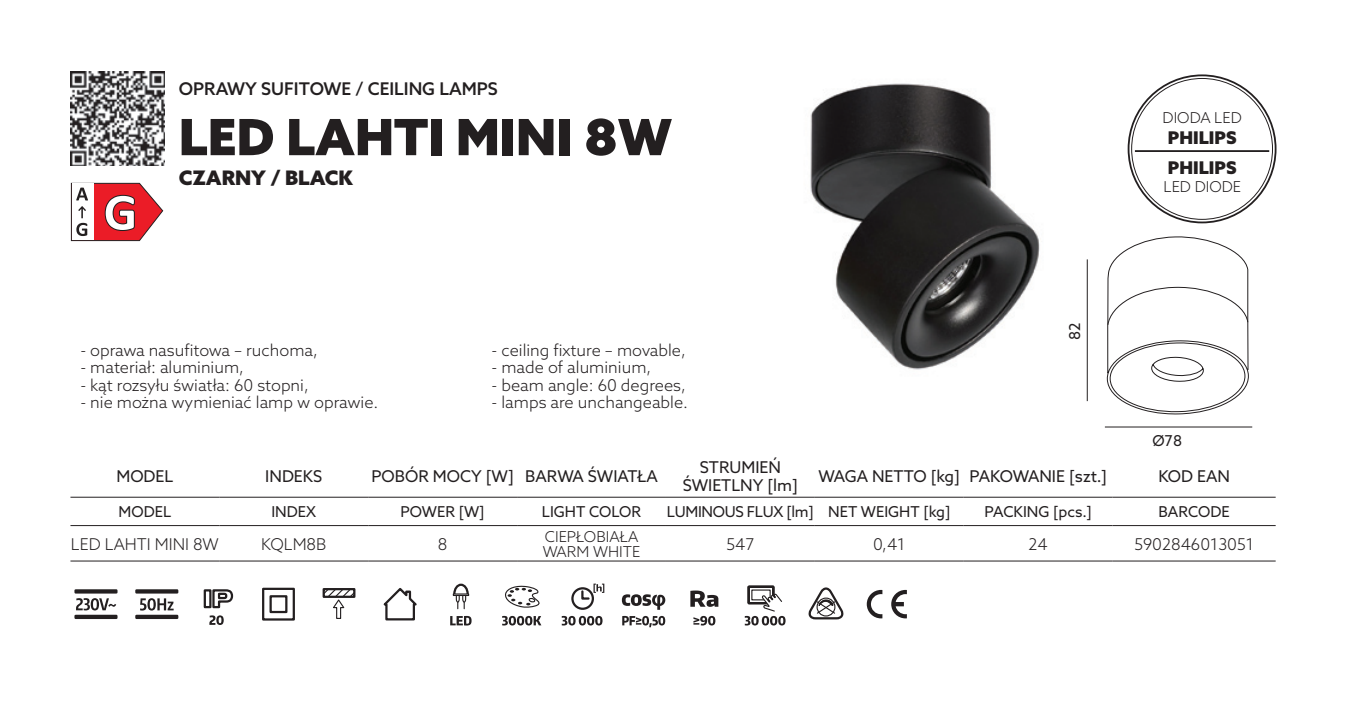
<style>
.page{position:relative;width:1347px;height:702px;background:#fff}
.page>*{position:absolute;margin:0;border:0;box-sizing:border-box;transform-origin:0 0}
.t1{font:700 52.25px "Calibri";color:#fff}
.t2{font:900 50px "Azo Sans";color:#231f20}
.t3{font:900 20px "Azo Sans";color:#231f20}
.t4{font:500 17.5px "Azo Sans";color:#231f20}
.t5{font:900 17.5px "Azo Sans";color:#231f20}
.CECHY{font:300 16.25px "Azo Sans";color:#231f20}
.Styl_akapitowy_6_5_r{font:16.25px/17.5px "Azo Sans";color:#231f20;text-align:center}
.Styl_akapitowy_6_5{font:300 16.25px "Azo Sans";color:#231f20}
.Styl_akapitowy_6_reg{font:15px "Azo Sans";color:#231f20}
.Styl_akapitowy_6_5-2{font:300 15px "Azo Sans";color:#231f20}
.Styl_akapitowy_6_reg-2{font:15px "Azo Sans";letter-spacing:-.02em;color:#231f20}
</style>
<div class="page">
<img style="left:810px;top:83px;width:230px;height:287px">
<img style="left:71px;top:72px;width:94px;height:93px">
<svg style="left:70px;top:497px;width:1205px;height:30px"></svg>
<hr style="left:70px;top:496px;width:149px;height:1px;background:#231f20">
<hr style="left:219px;top:496px;width:149px;height:1px;background:#231f20">
<hr style="left:368px;top:496px;width:149px;height:1px;background:#231f20">
<hr style="left:517px;top:496px;width:149px;height:1px;background:#231f20">
<hr style="left:666px;top:496px;width:149px;height:1px;background:#231f20">
<hr style="left:815px;top:496px;width:148px;height:1px;background:#231f20">
<hr style="left:963px;top:496px;width:149px;height:1px;background:#231f20">
<hr style="left:1112px;top:496px;width:163px;height:1px;background:#231f20">
<hr style="left:70px;top:525px;width:149px;height:1px;background:#231f20">
<hr style="left:219px;top:525px;width:149px;height:1px;background:#231f20">
<hr style="left:368px;top:525px;width:149px;height:1px;background:#231f20">
<hr style="left:517px;top:525px;width:149px;height:1px;background:#231f20">
<hr style="left:666px;top:525px;width:149px;height:1px;background:#231f20">
<hr style="left:815px;top:525px;width:148px;height:1px;background:#231f20">
<hr style="left:963px;top:525px;width:149px;height:1px;background:#231f20">
<hr style="left:1112px;top:525px;width:163px;height:1px;background:#231f20">
<hr style="left:70px;top:560px;width:149px;height:1px;background:#231f20">
<hr style="left:219px;top:560px;width:149px;height:1px;background:#231f20">
<hr style="left:368px;top:560px;width:149px;height:1px;background:#231f20">
<hr style="left:517px;top:560px;width:149px;height:1px;background:#231f20">
<hr style="left:666px;top:560px;width:149px;height:1px;background:#231f20">
<hr style="left:815px;top:560px;width:148px;height:1px;background:#231f20">
<hr style="left:963px;top:560px;width:149px;height:1px;background:#231f20">
<hr style="left:1112px;top:560px;width:163px;height:1px;background:#231f20">
<svg style="left:76px;top:598px;width:40px;height:12px"></svg>
<div style="left:74px;top:589px;width:43px;height:4px;border:2px solid #231f20"></div>
<div style="left:74px;top:614px;width:43px;height:5px;border:2px solid #231f20"></div>
<div style="left:135px;top:589px;width:43px;height:4px;border:2px solid #231f20"></div>
<div style="left:135px;top:614px;width:43px;height:5px;border:2px solid #231f20"></div>
<svg style="left:140px;top:598px;width:34px;height:12px"></svg>
<svg style="left:209px;top:615px;width:15px;height:10px"></svg>
<svg style="left:203px;top:589px;width:31px;height:20px"></svg>
<svg style="left:262px;top:587px;width:33px;height:34px"></svg>
<svg style="left:322px;top:588px;width:34px;height:31px"></svg>
<svg style="left:383px;top:588px;width:34px;height:33px"></svg>
<svg style="left:450px;top:616px;width:21px;height:9px"></svg>
<svg style="left:452px;top:583px;width:18px;height:25px"></svg>
<div style="left:453px;top:593px;width:16px;height:3px;border:1px solid #231f20"></div>
<svg style="left:502px;top:616px;width:39px;height:9px"></svg>
<svg style="left:505px;top:585px;width:35px;height:23px"></svg>
<svg style="left:562px;top:583px;width:42px;height:42px"></svg>
<svg style="left:622px;top:616px;width:43px;height:11px"></svg>
<svg style="left:622px;top:594px;width:43px;height:15px"></svg>
<svg style="left:693px;top:616px;width:22px;height:9px"></svg>
<svg style="left:690px;top:590px;width:28px;height:16px"></svg>
<svg style="left:744px;top:585px;width:41px;height:40px"></svg>
<svg style="left:808px;top:587px;width:36px;height:33px"></svg>
<svg style="left:866px;top:590px;width:16px;height:28px"></svg>
<svg style="left:891px;top:590px;width:16px;height:28px"></svg>
<hr style="left:1086px;top:259px;width:1px;height:142px;background:#231f20">
<svg style="left:1106px;top:236px;width:143px;height:179px"></svg>
<hr style="left:1104px;top:426px;width:148px;height:1px;background:#231f20">
<hr style="left:1134px;top:150px;width:135px;height:2px;background:#231f20">
<svg style="left:71px;top:183px;width:92px;height:58px"></svg>
<p class="t1" style="left:104px;top:175px;width:35px">G</p>
<p class="t4" style="left:179px;top:77px;width:320px">OPRAWY SUFITOWE / CEILING LAMPS</p>
<p class="t2" style="left:179px;top:104px;width:495px">LED LAHTI MINI 8W</p>
<p class="t3" style="left:179px;top:165px;width:175px">CZARNY / BLACK</p>
<p class="CECHY" style="left:80px;top:339px;width:239px">- oprawa nasufitowa – ruchoma,</p>
<p class="CECHY" style="left:80px;top:357px;width:165px">- materiał: aluminium,</p>
<p class="CECHY" style="left:80px;top:374px;width:230px">- kąt rozsyłu światła: 60 stopni,</p>
<p class="CECHY" style="left:80px;top:392px;width:299px">- nie można wymieniać lamp w oprawie.</p>
<p class="CECHY" style="left:491px;top:339px;width:196px">- ceiling fixture – movable,</p>
<p class="CECHY" style="left:491px;top:357px;width:161px">- made of aluminium,</p>
<p class="CECHY" style="left:491px;top:374px;width:196px">- beam angle: 60 degrees,</p>
<p class="CECHY" style="left:491px;top:392px;width:198px">- lamps are unchangeable.</p>
<p class="Styl_akapitowy_6_reg" style="left:1065px;top:340px;width:19px;rotate:-90deg">82</p>
<p class="Styl_akapitowy_6_5-2" style="left:1162px;top:108px;width:81px">DIODA LED</p>
<p class="t5" style="left:1167px;top:126px;width:70px">PHILIPS</p>
<p class="t5" style="left:1167px;top:156px;width:70px">PHILIPS</p>
<p class="Styl_akapitowy_6_5-2" style="left:1163px;top:177px;width:79px">LED DIODE</p>
<p class="Styl_akapitowy_6_reg" style="left:1152px;top:431px;width:31px">Ø78</p>
<p class="Styl_akapitowy_6_5_r" style="left:116px;top:467px;width:59px">MODEL</p>
<p class="Styl_akapitowy_6_5_r" style="left:265px;top:467px;width:58px">INDEKS</p>
<p class="Styl_akapitowy_6_5_r" style="left:371px;top:467px;width:144px">POBÓR MOCY [W]</p>
<p class="Styl_akapitowy_6_5_r" style="left:525px;top:467px;width:134px">BARWA ŚWIATŁA</p>
<p class="Styl_akapitowy_6_5_r" style="left:682px;top:458px;width:117px">STRUMIEŃ<br>ŚWIETLNY [lm]</p>
<p class="Styl_akapitowy_6_5_r" style="left:818px;top:467px;width:143px">WAGA NETTO [kg]</p>
<p class="Styl_akapitowy_6_5_r" style="left:969px;top:467px;width:139px">PAKOWANIE [szt.]</p>
<p class="Styl_akapitowy_6_5_r" style="left:1158px;top:467px;width:73px">KOD EAN</p>
<p class="Styl_akapitowy_6_reg" style="left:119px;top:502px;width:54px">MODEL</p>
<p class="Styl_akapitowy_6_reg" style="left:271px;top:502px;width:46px">INDEX</p>
<p class="Styl_akapitowy_6_reg" style="left:400px;top:502px;width:86px">POWER [W]</p>
<p class="Styl_akapitowy_6_reg" style="left:542px;top:502px;width:101px">LIGHT COLOR</p>
<p class="Styl_akapitowy_6_reg-2" style="left:667px;top:502px;width:148px">LUMINOUS FLUX [lm]</p>
<p class="Styl_akapitowy_6_reg" style="left:828px;top:502px;width:124px">NET WEIGHT [kg]</p>
<p class="Styl_akapitowy_6_reg" style="left:984px;top:502px;width:109px">PACKING [pcs.]</p>
<p class="Styl_akapitowy_6_reg" style="left:1158px;top:502px;width:73px">BARCODE</p>
<p class="Styl_akapitowy_6_5" style="left:71px;top:533px;width:149px">LED LAHTI MINI 8W</p>
<p class="Styl_akapitowy_6_5" style="left:261px;top:533px;width:67px">KQLM8B</p>
<p class="Styl_akapitowy_6_5" style="left:438px;top:533px;width:11px">8</p>
<p class="Styl_akapitowy_6_5-2" style="left:545px;top:526px;width:95px">CIEPŁOBIAŁA</p>
<p class="Styl_akapitowy_6_5-2" style="left:543px;top:541px;width:99px">WARM WHITE</p>
<p class="Styl_akapitowy_6_5" style="left:726px;top:533px;width:29px">547</p>
<p class="Styl_akapitowy_6_5" style="left:873px;top:533px;width:34px">0,41</p>
<p class="Styl_akapitowy_6_5" style="left:1028px;top:533px;width:21px">24</p>
<p class="Styl_akapitowy_6_5" style="left:1134px;top:533px;width:121px">5902846013051</p>
</div>
